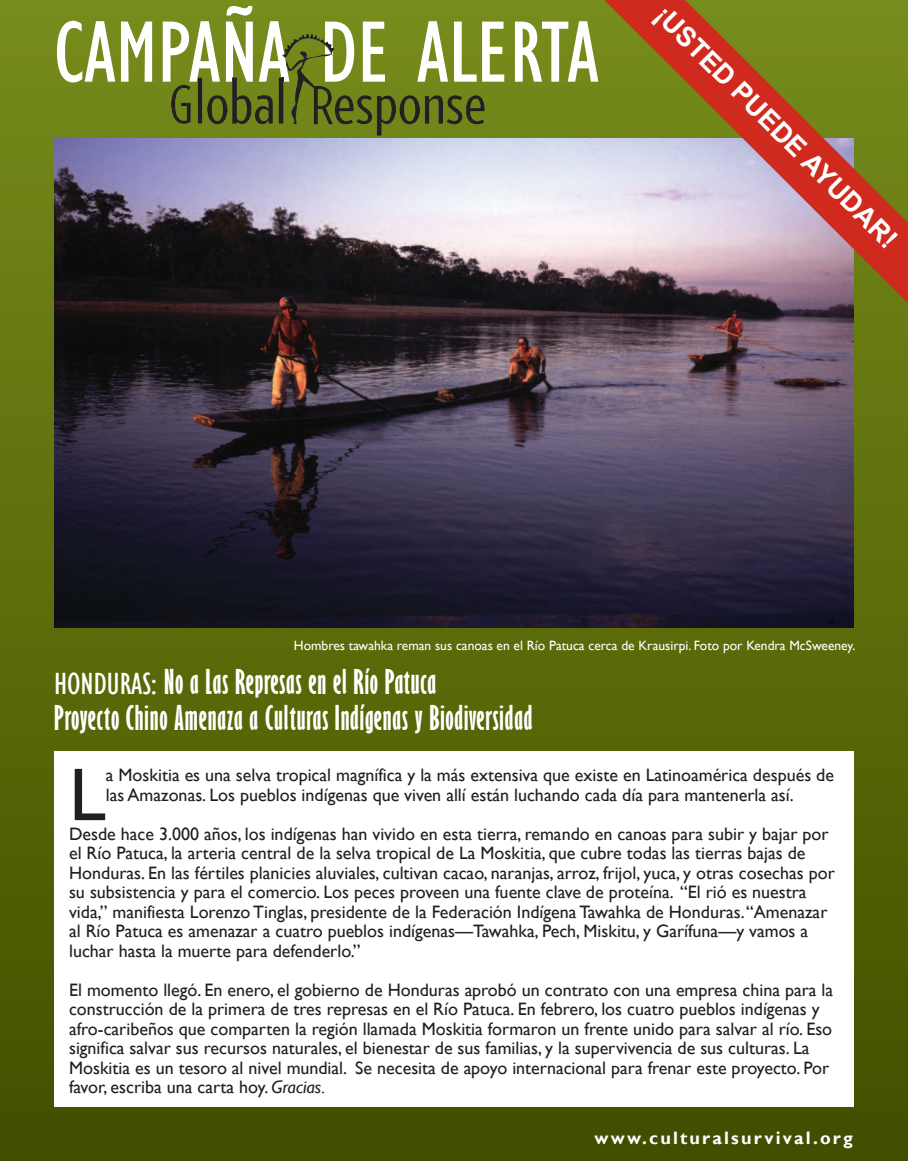
<style>
.page{position:relative;width:908px;height:1161px;background:#fff}
.page>*{position:absolute;margin:0;border:0;box-sizing:border-box;transform-origin:0 0}
.t1{font:condensed 90px "Gill Sans";color:#fff}
.t2{font:75.15px "Gill Sans";color:#231f20}
.t3{font:700 extra-condensed 31.5px/36px "Gill Sans";letter-spacing:.025em;color:#fff}
.t4{font:700 27px "Arial";color:#fff}
.t5{font:18px/19.5px "Gill Sans";color:#231f20}
.t6{font:700 18px "Gill Sans";letter-spacing:.12em;color:#fff}
.t7{font:13.5px "Gill Sans";color:#fff}
.s1{font-weight:400;font-stretch:condensed}
.s2{font-style:italic}
</style>
<div class="page">
<div style="left:0;top:0;width:907px;height:1161px;background:linear-gradient(to bottom,#768c1b,#434f00)"></div>
<img style="left:54px;top:138px;width:799px;height:490px">
<img style="left:232px;top:34px;width:211px;height:102px">
<img style="left:282px;top:41px;width:51px;height:27px">
<div style="left:54px;top:752px;width:799px;height:355px;background:#fff"></div>
<svg style="left:548px;top:0;width:359px;height:355px;background:#9a7f5c"></svg>
<h1 class="t1" style="left:54px;top:-2px;width:546px">CAMPAÑA DE ALERTA</h1>
<h3 class="t4" style="left:670px;top:0;width:331px;rotate:45deg">¡USTED PUEDE AYUDAR!</h3>
<p class="t7" style="left:294px;top:638px;width:562px">Hombres tawahka reman sus canoas en el Río Patuca cerca de Krausirpi. Foto por Kendra McSweeney.</p>
<h3 class="t3" style="left:54px;top:663px;width:480px"><span class="s1">HONDURAS:</span> No a Las Represas en el Río Patuca<br>Proyecto Chino Amenaza a Culturas Indígenas y Biodiversidad</h3>
<h2 class="t2" style="left:69px;top:750px;width:38px">L</h2>
<p class="t5" style="left:106px;top:765px;width:729px">a Moskitia es una selva tropical magnífica y la más extensiva que existe en Latinoamérica después de las Amazonas. Los pueblos indígenas que viven allí están luchando cada día para mantenerla así.</p>
<p class="t5" style="left:69px;top:824px;width:767px">Desde hace 3.000 años, los indígenas han vivido en esta tierra, remando en canoas para subir y bajar por el Río Patuca, la arteria central de la selva tropical de La Moskitia, que cubre todas las tierras bajas de Honduras. En las fértiles planicies aluviales, cultivan cacao, naranjas, arroz, frijol, yuca, y otras cosechas por su subsistencia y para el comercio. Los peces proveen una fuente clave de proteína. “El rió es nuestra vida,” manifiesta Lorenzo Tinglas, presidente de la Federación Indígena Tawahka de Honduras.“Amenazar al Río Patuca es amenazar a cuatro pueblos indígenas—Tawahka, Pech, Miskitu, y Garífuna—y vamos a luchar hasta la muerte para defenderlo.”</p>
<p class="t5" style="left:69px;top:980px;width:765px">El momento llegó. En enero, el gobierno de Honduras aprobó un contrato con una empresa china para la construcción de la primera de tres represas en el Río Patuca. En febrero, los cuatro pueblos indígenas y afro-caribeños que comparten la región llamada Moskitia formaron un frente unido para salvar al río. Eso significa salvar sus recursos naturales, el bienestar de sus familias, y la supervivencia de sus culturas. La Moskitia es un tesoro al nivel mundial. Se necesita de apoyo internacional para frenar este proyecto. Por favor, escriba una carta hoy. <span class="s2">Gracias.</span></p>
<p class="t6" style="left:594px;top:1127px;width:260px">www.culturalsurvival.org</p>
</div>
